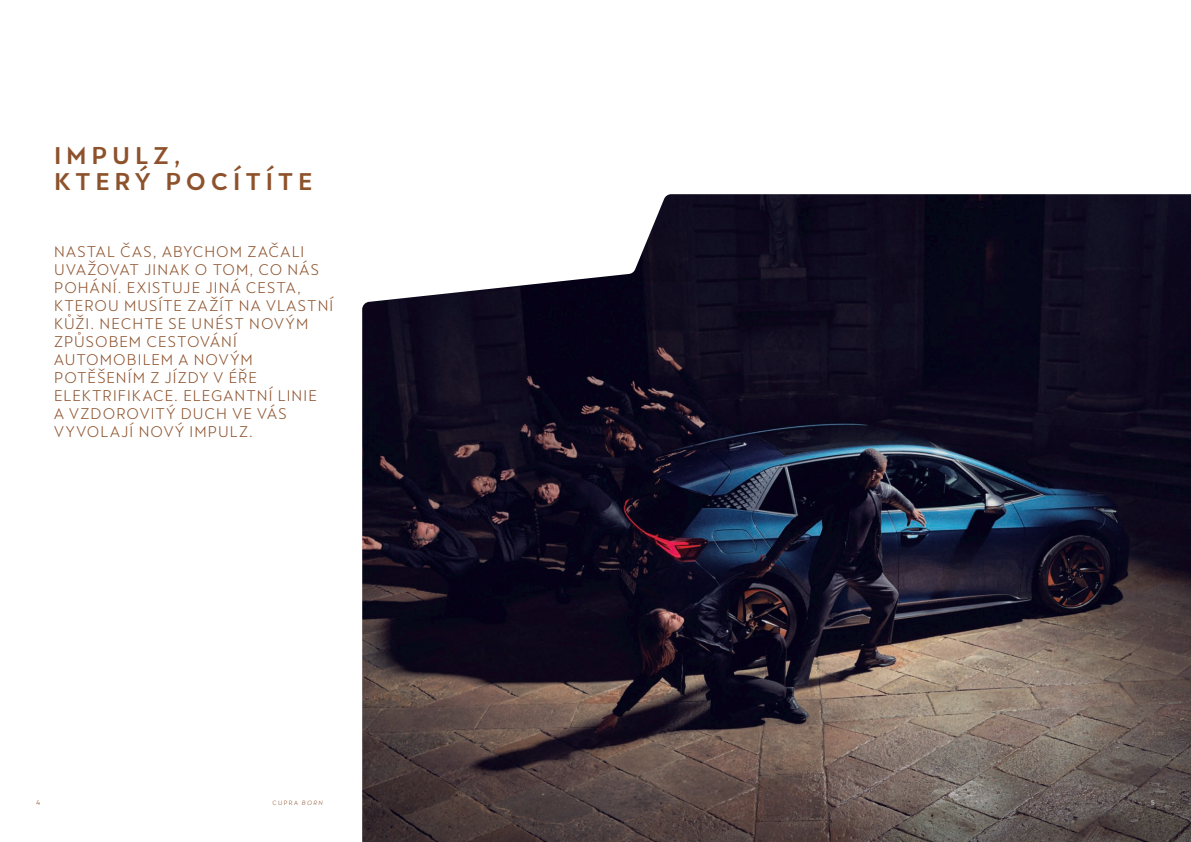
<style>
.page{position:relative;width:1191px;height:842px;background:#fff}
.page>*{position:absolute;margin:0;border:0;box-sizing:border-box;transform-origin:0 0}
.t1{font:500 24px/26.4px "Cupra";letter-spacing:.2em;color:#8d522c}
.t2{font:15px/18px "Cupra";letter-spacing:.075em;color:#8d522c}
.t3{font:7px "Cupra";color:#8d522c}
.t4{font:7px "Cupra";color:#f9fafa}
.t5{font:6px "Cupra";letter-spacing:.235em;color:#8d522c}
.s1{font-style:italic}
</style>
<div class="page">
<img style="left:362px;top:194px;width:829px;height:648px">
<h1 class="t1" style="left:54px;top:142px;width:260px">IMPULZ,<br>KTERÝ POCÍTÍTE</h1>
<p class="t2" style="left:54px;top:240px;width:281px">NASTAL ČAS, ABYCHOM ZAČALI<br>UVAŽOVAT JINAK O TOM, CO NÁS<br>POHÁNÍ. EXISTUJE JINÁ CESTA,<br>KTEROU MUSÍTE ZAŽÍT NA VLASTNÍ<br>KŮŽI. NECHTE SE UNÉST NOVÝM<br>ZPŮSOBEM CESTOVÁNÍ<br>AUTOMOBILEM A NOVÝM<br>POTĚŠENÍM Z JÍZDY V ÉŘE<br>ELEKTRIFIKACE. ELEGANTNÍ LINIE<br>A VZDOROVITÝ DUCH VE VÁS<br>VYVOLAJÍ NOVÝ IMPULZ.</p>
<p class="t3" style="left:36px;top:796px;width:6px">4</p>
<p class="t4" style="left:1151px;top:796px;width:5px">5</p>
<p class="t5" style="left:272px;top:798px;width:52px">CUPRA <span class="s1">BORN</span></p>
</div>
